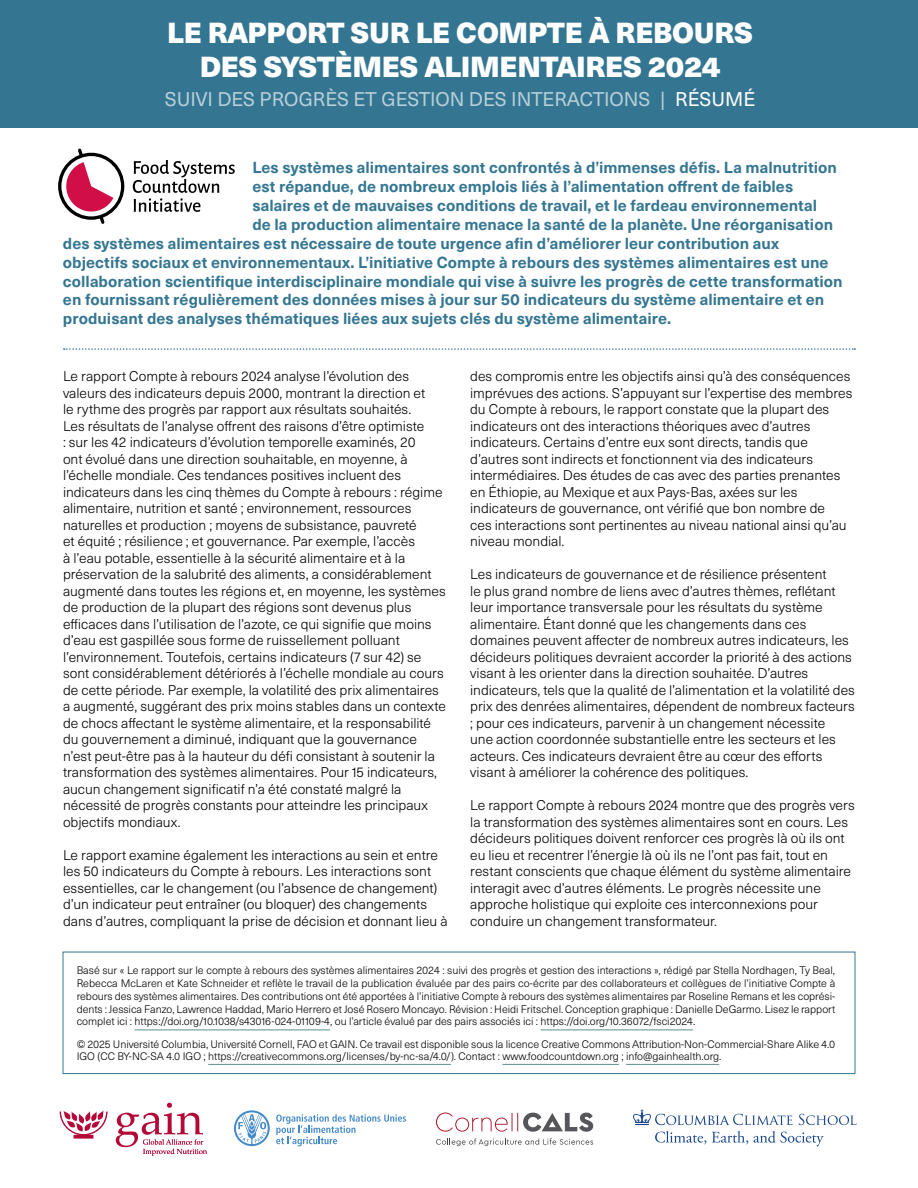
<style>
.page{position:relative;width:918px;height:1188px;background:#fff}
.page>*{position:absolute;margin:0;border:0;box-sizing:border-box;transform-origin:0 0}
.t1{font:900 28.5px/34.2px "Neue Haas Unica W1 G";letter-spacing:-.01em;color:#fff;text-align:center}
.t2{font:19.5px "Neue Haas Unica W1 G";color:#b8cfd9}
.t3{font:700 15.75px "Neue Haas Unica W1 G";color:#347692}
.t4{font:300 13.8px/16.5px "Neue Haas Unica W1 G";color:#000}
.t5{font:300 10.8px/12.9px "Neue Haas Unica W1 G";color:#000;text-align:justify}
.s1{color:#fff}
</style>
<div class="page">
<svg style="left:64px;top:348px;width:791px;height:2px"></svg>
<hr style="left:135px;top:1030px;width:195px;height:1px;background:#5c8f91">
<hr style="left:541px;top:1030px;width:152px;height:1px;background:#5c8f91">
<hr style="left:208px;top:1064px;width:243px;height:1px;background:#5c8f91">
<hr style="left:502px;top:1064px;width:117px;height:1px;background:#5c8f91">
<hr style="left:626px;top:1064px;width:93px;height:1px;background:#5c8f91">
<div style="left:63px;top:952px;width:792px;height:122px;border:1px solid #347692"></div>
<div style="left:0;top:0;width:918px;height:127px;background:#347692"></div>
<svg style="left:58px;top:148px;width:66px;height:76px"></svg>
<svg style="left:133px;top:160px;width:102px;height:52px"></svg>
<svg style="left:799px;top:1114px;width:58px;height:11px"></svg>
<svg style="left:633px;top:1109px;width:160px;height:16px"></svg>
<svg style="left:655px;top:1131px;width:51px;height:13px"></svg>
<svg style="left:712px;top:1131px;width:36px;height:13px"></svg>
<svg style="left:754px;top:1131px;width:70px;height:15px"></svg>
<svg style="left:436px;top:1138px;width:157px;height:8px"></svg>
<svg style="left:436px;top:1113px;width:157px;height:19px"></svg>
<svg style="left:234px;top:1110px;width:36px;height:36px"></svg>
<svg style="left:276px;top:1114px;width:130px;height:32px"></svg>
<svg style="left:60px;top:1110px;width:48px;height:29px"></svg>
<svg style="left:116px;top:1103px;width:91px;height:53px"></svg>
<h1 class="t1" style="left:167px;top:14px;width:587px">LE RAPPORT SUR LE COMPTE À REBOURS<br>DES SYSTÈMES ALIMENTAIRES 2024</h1>
<h2 class="t2" style="left:165px;top:84px;width:592px">SUIVI DES PROGRÈS ET GESTION DES INTERACTIONS | <span class="s1">RÉSUMÉ</span></h2>
<p class="t3" style="left:252px;top:156px;width:586px">Les systèmes alimentaires sont confrontés à d’immenses défis. La malnutrition</p>
<p class="t3" style="left:252px;top:174px;width:542px">est répandue, de nombreux emplois liés à l’alimentation offrent de faibles</p>
<p class="t3" style="left:252px;top:193px;width:566px">salaires et de mauvaises conditions de travail, et le fardeau environnemental</p>
<p class="t3" style="left:252px;top:212px;width:582px">de la production alimentaire menace la santé de la planète. Une réorganisation</p>
<p class="t3" style="left:63px;top:231px;width:718px">des systèmes alimentaires est nécessaire de toute urgence afin d’améliorer leur contribution aux</p>
<p class="t3" style="left:63px;top:250px;width:767px">objectifs sociaux et environnementaux. L’initiative Compte à rebours des systèmes alimentaires est une</p>
<p class="t3" style="left:63px;top:269px;width:781px">collaboration scientifique interdisciplinaire mondiale qui vise à suivre les progrès de cette transformation</p>
<p class="t3" style="left:63px;top:288px;width:763px">en fournissant régulièrement des données mises à jour sur 50 indicateurs du système alimentaire et en</p>
<p class="t3" style="left:63px;top:307px;width:610px">produisant des analyses thématiques liées aux sujets clés du système alimentaire.</p>
<p class="t4" style="left:63px;top:368px;width:385px">Le rapport Compte à rebours 2024 analyse l’évolution des valeurs des indicateurs depuis 2000, montrant la direction et<br>le rythme des progrès par rapport aux résultats souhaités.<br>Les résultats de l’analyse offrent des raisons d’être optimiste<br>: sur les 42 indicateurs d’évolution temporelle examinés, 20<br>ont évolué dans une direction souhaitable, en moyenne, à l’échelle mondiale. Ces tendances positives incluent des indicateurs dans les cinq thèmes du Compte à rebours : régime alimentaire, nutrition et santé ; environnement, ressources naturelles et production ; moyens de subsistance, pauvreté<br>et équité ; résilience ; et gouvernance. Par exemple, l’accès<br>à l’eau potable, essentielle à la sécurité alimentaire et à la préservation de la salubrité des aliments, a considérablement augmenté dans toutes les régions et, en moyenne, les systèmes de production de la plupart des régions sont devenus plus efficaces dans l’utilisation de l’azote, ce qui signifie que moins d’eau est gaspillée sous forme de ruissellement polluant l’environnement. Toutefois, certains indicateurs (7 sur 42) se sont considérablement détériorés à l’échelle mondiale au cours de cette période. Par exemple, la volatilité des prix alimentaires a augmenté, suggérant des prix moins stables dans un contexte de chocs affectant le système alimentaire, et la responsabilité du gouvernement a diminué, indiquant que la gouvernance n’est peut-être pas à la hauteur du défi consistant à soutenir la transformation des systèmes alimentaires. Pour 15 indicateurs, aucun changement significatif n’a été constaté malgré la nécessité de progrès constants pour atteindre les principaux objectifs mondiaux.</p>
<p class="t4" style="left:63px;top:846px;width:386px">Le rapport examine également les interactions au sein et entre les 50 indicateurs du Compte à rebours. Les interactions sont essentielles, car le changement (ou l’absence de changement) d’un indicateur peut entraîner (ou bloquer) des changements dans d’autres, compliquant la prise de décision et donnant lieu à</p>
<p class="t4" style="left:470px;top:367px;width:384px">des compromis entre les objectifs ainsi qu’à des conséquences imprévues des actions. S’appuyant sur l’expertise des membres du Compte à rebours, le rapport constate que la plupart des indicateurs ont des interactions théoriques avec d’autres indicateurs. Certains d’entre eux sont directs, tandis que d’autres sont indirects et fonctionnent via des indicateurs intermédiaires. Des études de cas avec des parties prenantes en Éthiopie, au Mexique et aux Pays-Bas, axées sur les indicateurs de gouvernance, ont vérifié que bon nombre de<br>ces interactions sont pertinentes au niveau national ainsi qu’au niveau mondial.</p>
<p class="t4" style="left:470px;top:565px;width:386px">Les indicateurs de gouvernance et de résilience présentent<br>le plus grand nombre de liens avec d’autres thèmes, reflétant leur importance transversale pour les résultats du système alimentaire. Étant donné que les changements dans ces domaines peuvent affecter de nombreux autres indicateurs, les décideurs politiques devraient accorder la priorité à des actions visant à les orienter dans la direction souhaitée. D’autres indicateurs, tels que la qualité de l’alimentation et la volatilité des prix des denrées alimentaires, dépendent de nombreux facteurs ; pour ces indicateurs, parvenir à un changement nécessite<br>une action coordonnée substantielle entre les secteurs et les acteurs. Ces indicateurs devraient être au cœur des efforts visant à améliorer la cohérence des politiques.</p>
<p class="t4" style="left:470px;top:796px;width:386px">Le rapport Compte à rebours 2024 montre que des progrès vers la transformation des systèmes alimentaires sont en cours. Les décideurs politiques doivent renforcer ces progrès là où ils ont eu lieu et recentrer l’énergie là où ils ne l’ont pas fait, tout en restant conscients que chaque élément du système alimentaire interagit avec d’autres éléments. Le progrès nécessite une approche holistique qui exploite ces interconnexions pour conduire un changement transformateur.</p>
<p class="t5" style="left:77px;top:963px;width:760px">Basé sur « Le rapport sur le compte à rebours des systèmes alimentaires 2024 : suivi des progrès et gestion des interactions », rédigé par Stella Nordhagen, Ty Beal, Rebecca McLaren et Kate Schneider et reflète le travail de la publication évaluée par des pairs co-écrite par des collaborateurs et collègues de l’initiative Compte à rebours des systèmes alimentaires. Des contributions ont été apportées à l’initiative Compte à rebours des systèmes alimentaires par Roseline Remans et les coprési&shy;dents : Jessica Fanzo, Lawrence Haddad, Mario Herrero et José Rosero Moncayo. Révision : Heidi Fritschel. Conception graphique : Danielle DeGarmo. Lisez le rapport complet ici : https://doi.org/10.1038/s43016-024-01109-4, ou l’article évalué par des pairs associés ici : https://doi.org/10.36072/fsci2024.</p>
<p class="t5" style="left:77px;top:1038px;width:760px;line-height:12px">© 2025 Université Columbia, Université Cornell, FAO et GAIN. Ce travail est disponible sous la licence Creative Commons Attribution-Non-Commercial-Share Alike 4.0<br>IGO (CC BY-NC-SA 4.0 IGO ; https://creativecommons.org/licenses/by-nc-sa/4.0/). Contact : www.foodcountdown.org ; info@gainhealth.org.</p>
</div>
